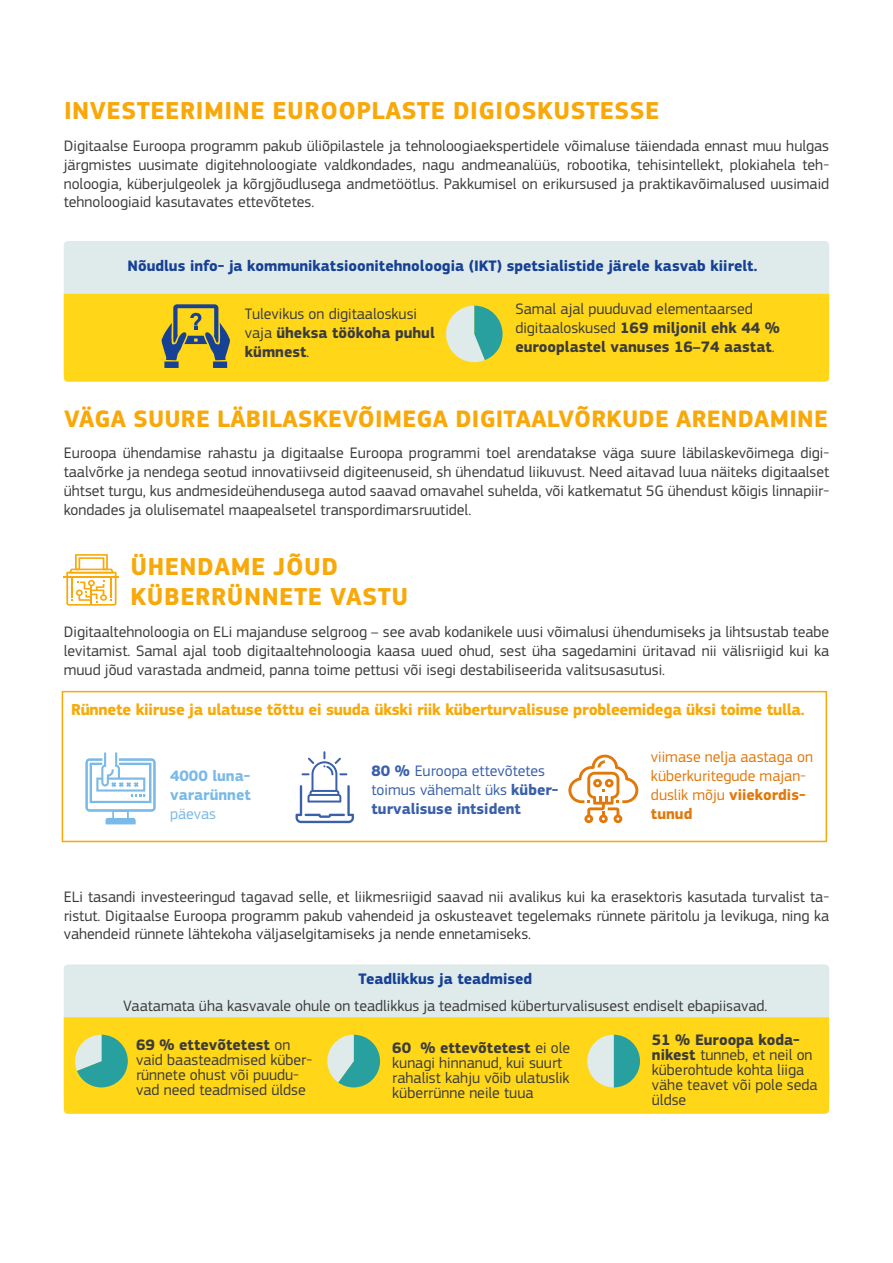
<style>
.page{position:relative;width:893px;height:1263px;background:#fff}
.page>*{position:absolute;margin:0;border:0;box-sizing:border-box;transform-origin:0 0}
.Sub-title_1{font:700 25.5px/30.6px "EC Square Sans Pro";letter-spacing:.02em;color:#f8a909}
.Sub-title_1-2{font:700 24.75px "EC Square Sans Pro";letter-spacing:.01em;color:#f8a909}
.Graph_Title{font:700 16.5px "EC Square Sans Pro";letter-spacing:-.015em;color:#f8a909}
.Body_Text{font:15.75px/18.9px "EC Square Sans Pro";color:#3c3c3b;text-align:justify}
.Body_Text-2{font:700 15.75px/18.9px "EC Square Sans Pro";color:#3c3c3b}
.body_blue_text{font:700 15.75px "EC Square Sans Pro";color:#164194}
.Body_Text-3{font:15.75px/18.9px "EC Square Sans Pro";color:#e2780a}
.Body_Text-4{font:15.75px/18.9px "EC Square Sans Pro";color:#3a60aa}
.Body_Text-5{font:700 15.75px/18.9px "EC Square Sans Pro";color:#7abae7;text-align:justify}
.Body_Text-6{font:700 15.75px "EC Square Sans Pro";color:#164194}
.s1{font-weight:700}
.s2{font-weight:400}
</style>
<div class="page">
<hr style="left:64px;top:576px;width:55px;height:1px;background:#f8a909">
<svg style="left:66px;top:554px;width:51px;height:52px"></svg>
<div style="left:64px;top:241px;width:765px;height:136px;background:#dfeaeb;border-radius:4px"></div>
<div style="left:64px;top:294px;width:765px;height:88px;background:#ffd718"></div>
<svg style="left:161px;top:304px;width:69px;height:64px;background:#a39b48"></svg>
<svg style="left:442px;top:306px;width:61px;height:60px"></svg>
<div style="left:62px;top:691px;width:765px;height:151px;border:2px solid #f8a909"></div>
<svg style="left:296px;top:751px;width:58px;height:72px"></svg>
<svg style="left:568px;top:754px;width:71px;height:69px"></svg>
<svg style="left:86px;top:752px;width:69px;height:72px"></svg>
<div style="left:115px;top:812px;width:12px;height:5px;background:#fff"></div>
<div style="left:64px;top:964px;width:765px;height:136px;background:#dfeaeb;border-radius:4px"></div>
<div style="left:64px;top:1017px;width:765px;height:97px;background:#ffd718"></div>
<svg style="left:75px;top:1035px;width:53px;height:52px"></svg>
<svg style="left:327px;top:1035px;width:53px;height:52px"></svg>
<svg style="left:587px;top:1035px;width:53px;height:52px"></svg>
<p class="Sub-title_1" style="left:64px;top:96px;width:597px">INVESTEERIMINE EUROOPLASTE DIGIOSKUSTESSE</p>
<p class="Body_Text" style="left:64px;top:136px;width:767px">Digitaalse Euroopa programm pakub üliõpilastele ja tehnoloogiaekspertidele võimaluse täiendada ennast muu hulgas järgmistes uusimate digitehnoloogiate valdkondades, nagu andmeanalüüs, robootika, tehisintellekt, plokiahela teh&shy;noloogia, küberjulgeolek ja kõrgjõudlusega andmetöötlus. Pakkumisel on erikursused ja praktikavõimalused uusimaid tehnoloogiaid kasutavates ettevõtetes.</p>
<p class="body_blue_text" style="left:128px;top:256px;width:631px">Nõudlus info- ja kommunikatsioonitehnoloogia (IKT) spetsialistide järele kasvab kiirelt.</p>
<p class="Body_Text" style="left:245px;top:304px;width:191px;text-align:left">Tulevikus on digitaaloskusi vaja <span class="s1">üheksa töökoha puhul kümnest</span>.</p>
<p class="Body_Text-2" style="left:515px;top:300px;width:266px"><span class="s2">Samal ajal puuduvad elementaarsed digitaaloskused</span> 169 miljonil ehk 44 % eurooplastel vanuses 16–74 aastat<span class="s2">.</span></p>
<p class="Sub-title_1-2" style="left:64px;top:404px;width:765px">VÄGA SUURE LÄBILASKEVÕIMEGA DIGITAALVÕRKUDE ARENDAMINE</p>
<p class="Body_Text" style="left:64px;top:444px;width:767px">Euroopa ühendamise rahastu ja digitaalse Euroopa programmi toel arendatakse väga suure läbilaskevõimega digi&shy;taalvõrke ja nendega seotud innovatiivseid digiteenuseid, sh ühendatud liikuvust. Need aitavad luua näiteks digitaalset ühtset turgu, kus andmesideühendusega autod saavad omavahel suhelda, või katkematut 5G ühendust kõigis linnapiir&shy;kondades ja olulisematel maapealsetel transpordimarsruutidel.</p>
<p class="Sub-title_1" style="left:131px;top:552px;width:279px">ÜHENDAME JÕUD<br>KÜBERRÜNNETE VASTU</p>
<p class="Body_Text" style="left:64px;top:622px;width:767px">Digitaaltehnoloogia on ELi majanduse selgroog – see avab kodanikele uusi võimalusi ühendumiseks ja lihtsustab teabe levitamist. Samal ajal toob digitaaltehnoloogia kaasa uued ohud, sest üha sagedamini üritavad nii välisriigid kui ka muud jõud varastada andmeid, panna toime pettusi või isegi destabiliseerida valitsusasutusi.</p>
<p class="Graph_Title" style="left:71px;top:700px;width:735px">Rünnete kiiruse ja ulatuse tõttu ei suuda ükski riik küberturvalisuse probleemidega üksi toime tulla.</p>
<p class="Body_Text-5" style="left:170px;top:767px;width:82px">4000 luna&shy;vararünnet <span class="s2">päevas</span></p>
<p class="Body_Text-4" style="left:372px;top:761px;width:188px"><span class="s1">80 %</span> Euroopa ettevõtetes toimus vähemalt üks <span class="s1">küber&shy;turvalisuse intsident</span></p>
<p class="Body_Text-3" style="left:651px;top:747px;width:164px">viimase nelja aastaga on küberkuritegude majan&shy;duslik mõju <span class="s1">viiekordis&shy;tunud</span></p>
<p class="Body_Text" style="left:64px;top:887px;width:767px">ELi tasandi investeeringud tagavad selle, et liikmesriigid saavad nii avalikus kui ka erasektoris kasutada turvalist ta&shy;ristut. Digitaalse Euroopa programm pakub vahendeid ja oskusteavet tegelemaks rünnete päritolu ja levikuga, ning ka vahendeid rünnete lähtekoha väljaselgitamiseks ja nende ennetamiseks.</p>
<p class="Body_Text-6" style="left:358px;top:969px;width:175px">Teadlikkus ja teadmised</p>
<p class="Body_Text" style="left:123px;top:996px;width:646px">Vaatamata üha kasvavale ohule on teadlikkus ja teadmised küberturvalisusest endiselt ebapiisavad.</p>
<p class="Body_Text" style="left:136px;top:1038px;width:178px;line-height:15px;text-align:left"><span class="s1">69 % ettevõtetest</span> on vaid baasteadmised küber&shy;rünnete ohust või puudu&shy;vad need teadmised üldse</p>
<p class="Body_Text" style="left:392px;top:1040px;width:179px;line-height:15px;text-align:left"><span class="s1">60 % ettevõtetest</span> ei ole kunagi hinnanud, kui suurt rahalist kahju võib ulatuslik küberrünne neile tuua</p>
<p class="Body_Text" style="left:652px;top:1032px;width:167px;line-height:15px;text-align:left"><span class="s1">51 % Euroopa koda&shy;nikest</span> tunneb, et neil on küberohtude kohta liiga vähe teavet või pole seda üldse</p>
</div>
